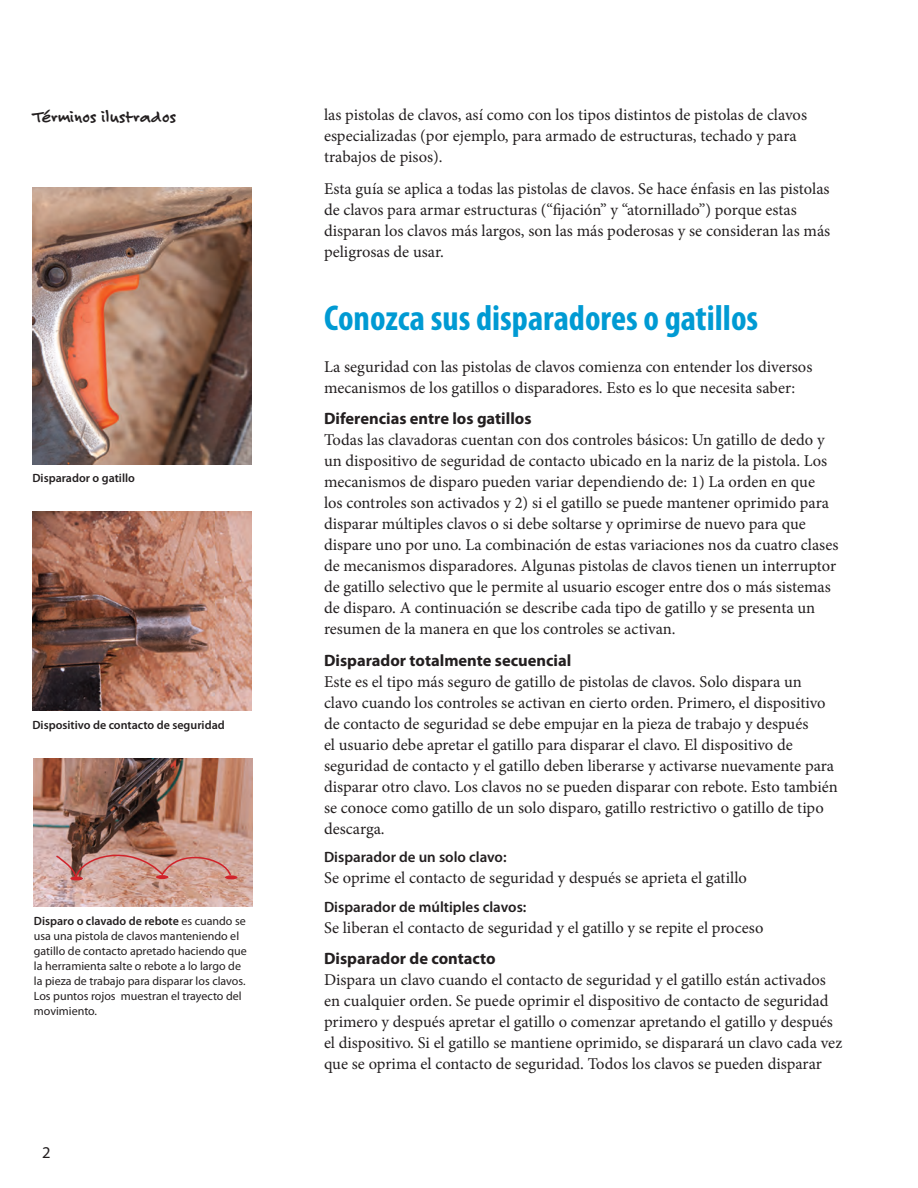
<style>
.page{position:relative;width:918px;height:1188px;background:#fff}
.page>*{position:absolute;margin:0;border:0;box-sizing:border-box;transform-origin:0 0}
.t1{font:700 condensed 36px "Myriad Pro";color:#009ad3}
.t2{font:700 18px "Felt Tip Roman";color:#231f20}
.body{font:16.5px/21px "Minion Pro";color:#231f20}
.bullet_header{font:700 16.5px "Myriad Pro";color:#231f20}
.t3{font:16.5px "Myriad Pro";color:#231f20}
.trigger_header{font:600 15px "Myriad Pro";color:#231f20}
.t4{font:12px/15px "Myriad Pro";color:#231f20}
.t5{font:600 12px "Myriad Pro";color:#231f20}
.s1{font-weight:600}
</style>
<div class="page">
<img style="left:34px;top:758px;width:218px;height:149px">
<img style="left:32px;top:512px;width:220px;height:199px">
<img style="left:32px;top:187px;width:220px;height:277px">
<svg style="left:225px;top:875px;width:12px;height:4px"></svg>
<svg style="left:55px;top:843px;width:177px;height:43px;background:#c18f84"></svg>
<p class="t2" style="left:32px;top:105px;width:145px">Términos ilustrados</p>
<p class="t5" style="left:32px;top:471px;width:104px">Disparador o gatillo</p>
<p class="t5" style="left:32px;top:717px;width:194px">Dispositivo de contacto de seguridad</p>
<p class="t4" style="left:34px;top:913px;width:214px"><span class="s1">Disparo o clavado de rebote</span> es cuando se usa una pistola de clavos manteniendo el gatillo de contacto apretado haciendo que la herramienta salte o rebote a lo largo de la pieza de trabajo para disparar los clavos.<br>Los puntos rojos muestran el trayecto del movimiento.</p>
<p class="t3" style="left:42px;top:1142px;width:10px">2</p>
<p class="body" style="left:324px;top:104px;width:485px">las pistolas de clavos, así como con los tipos distintos de pistolas de clavos especializadas (por ejemplo, para armado de estructuras, techado y para trabajos de pisos).</p>
<p class="body" style="left:324px;top:178px;width:508px">Esta guía se aplica a todas las pistolas de clavos. Se hace énfasis en las pistolas de clavos para armar estructuras (“fijación” y “atornillado”) porque estas disparan los clavos más largos, son las más poderosas y se consideran las más peligrosas de usar.</p>
<p class="t1" style="left:324px;top:296px;width:436px">Conozca sus disparadores o gatillos</p>
<p class="body" style="left:324px;top:356px;width:490px">La seguridad con las pistolas de clavos comienza con entender los diversos mecanismos de los gatillos o disparadores. Esto es lo que necesita saber:</p>
<p class="bullet_header" style="left:324px;top:408px;width:209px">Diferencias entre los gatillos</p>
<p class="body" style="left:324px;top:430px;width:516px">Todas las clavadoras cuentan con dos controles básicos: Un gatillo de dedo y un dispositivo de seguridad de contacto ubicado en la nariz de la pistola. Los mecanismos de disparo pueden variar dependiendo de: 1) La orden en que<br>los controles son activados y 2) si el gatillo se puede mantener oprimido para disparar múltiples clavos o si debe soltarse y oprimirse de nuevo para que dispare uno por uno. La combinación de estas variaciones nos da cuatro clases de mecanismos disparadores. Algunas pistolas de clavos tienen un interruptor de gatillo selectivo que le permite al usuario escoger entre dos o más sistemas de disparo. A continuación se describe cada tipo de gatillo y se presenta un resumen de la manera en que los controles se activan.</p>
<p class="bullet_header" style="left:324px;top:649px;width:249px">Disparador totalmente secuencial</p>
<p class="body" style="left:324px;top:671px;width:515px">Este es el tipo más seguro de gatillo de pistolas de clavos. Solo dispara un clavo cuando los controles se activan en cierto orden. Primero, el dispositivo de contacto de seguridad se debe empujar en la pieza de trabajo y después<br>el usuario debe apretar el gatillo para disparar el clavo. El dispositivo de seguridad de contacto y el gatillo deben liberarse y activarse nuevamente para disparar otro clavo. Los clavos no se pueden disparar con rebote. Esto también se conoce como gatillo de un solo disparo, gatillo restrictivo o gatillo de tipo descarga.</p>
<p class="trigger_header" style="left:324px;top:848px;width:184px">Disparador de un solo clavo:</p>
<p class="body" style="left:324px;top:868px;width:425px">Se oprime el contacto de seguridad y después se aprieta el gatillo</p>
<p class="trigger_header" style="left:324px;top:897px;width:204px">Disparador de múltiples clavos:</p>
<p class="body" style="left:324px;top:917px;width:441px">Se liberan el contacto de seguridad y el gatillo y se repite el proceso</p>
<p class="bullet_header" style="left:324px;top:948px;width:173px">Disparador de contacto</p>
<p class="body" style="left:324px;top:970px;width:520px">Dispara un clavo cuando el contacto de seguridad y el gatillo están activados en cualquier orden. Se puede oprimir el dispositivo de contacto de seguridad primero y después apretar el gatillo o comenzar apretando el gatillo y después el dispositivo. Si el gatillo se mantiene oprimido, se disparará un clavo cada vez que se oprima el contacto de seguridad. Todos los clavos se pueden disparar</p>
</div>
